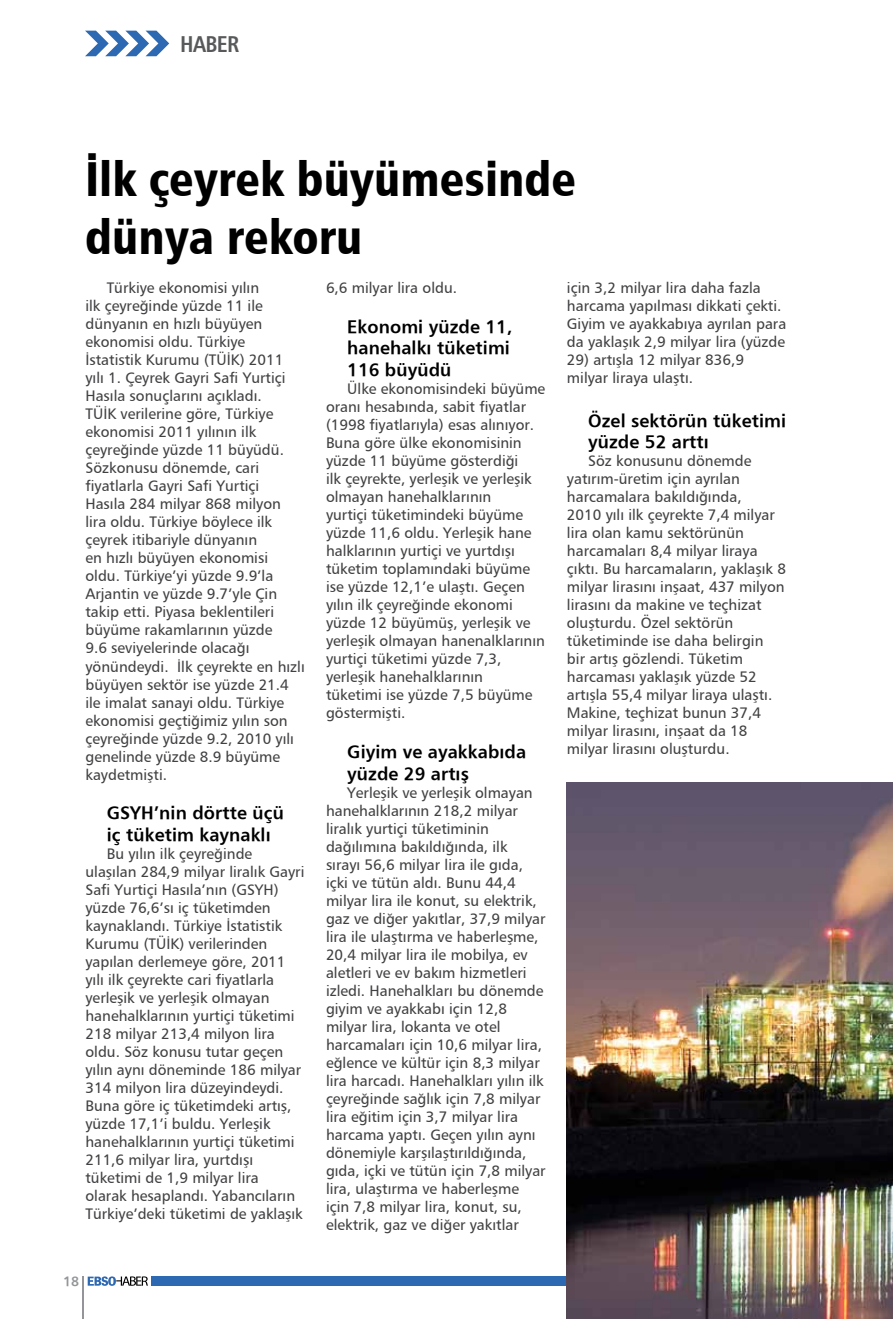
<style>
.page{position:relative;width:893px;height:1319px;background:#fff}
.page>*{position:absolute;margin:0;border:0;box-sizing:border-box;transform-origin:0 0}
.t1{font:900 condensed 48px/57.6px "Frutiger";color:#000}
.t2{font:700 condensed 22.5px "Frutiger";letter-spacing:-.03em;color:#58595b}
.t3{font:700 18px/21.6px "Frutiger";letter-spacing:.005em;color:#000}
.t4{font:15px/18px "Frutiger Roman";color:#414042}
.t5{font:700 13.5px "Frutiger";color:#939598}
</style>
<div class="page">
<svg style="left:88px;top:1276px;width:60px;height:9px"></svg>
<div style="left:151px;top:1276px;width:742px;height:9px;background:#2d68b2"></div>
<hr style="left:83px;top:1276px;width:1px;height:42px;background:#939598">
<svg style="left:85px;top:31px;width:84px;height:25px"></svg>
<img style="left:567px;top:782px;width:326px;height:536px">
<h2 class="t2" style="left:180px;top:30px;width:60px">HABER</h2>
<h1 class="t1" style="left:85px;top:150px;width:493px">İlk çeyrek büyümesinde dünya rekoru</h1>
<p class="t4" style="left:85px;top:279px;width:221px;text-indent:21px">Türkiye ekonomisi yılın<br>ilk çeyreğinde yüzde 11 ile dünyanın en hızlı büyüyen ekonomisi oldu. Türkiye<br>İstatistik Kurumu (TÜİK) 2011 yılı 1. Çeyrek Gayri Safi Yurtiçi<br>Hasıla sonuçlarını açıkladı.<br>TÜİK verilerine göre, Türkiye ekonomisi 2011 yılının ilk çeyreğinde yüzde 11 büyüdü.<br>Sözkonusu dönemde, cari fiyatlarla Gayri Safi Yurtiçi<br>Hasıla 284 milyar 868 milyon lira oldu. Türkiye böylece ilk çeyrek itibariyle dünyanın<br>en hızlı büyüyen ekonomisi oldu. Türkiye’yi yüzde 9.9’la<br>Arjantin ve yüzde 9.7’yle Çin takip etti. Piyasa beklentileri büyüme rakamlarının yüzde<br>9.6 seviyelerinde olacağı yönündeydi. İlk çeyrekte en hızlı büyüyen sektör ise yüzde 21.4 ile imalat sanayi oldu. Türkiye ekonomisi geçtiğimiz yılın son çeyreğinde yüzde 9.2, 2010 yılı genelinde yüzde 8.9 büyüme kaydetmişti.</p>
<p class="t3" style="left:107px;top:801px;width:179px">GSYH’nin dörtte üçü iç tüketim kaynaklı</p>
<p class="t4" style="left:85px;top:844px;width:220px;text-indent:21px">Bu yılın ilk çeyreğinde ulaşılan 284,9 milyar liralık Gayri<br>Safi Yurtiçi Hasıla’nın (GSYH) yüzde 76,6’sı iç tüketimden kaynaklandı. Türkiye İstatistik<br>Kurumu (TÜİK) verilerinden yapılan derlemeye göre, 2011 yılı ilk çeyrekte cari fiyatlarla yerleşik ve yerleşik olmayan hanehalklarının yurtiçi tüketimi<br>218 milyar 213,4 milyon lira oldu. Söz konusu tutar geçen yılın aynı döneminde 186 milyar<br>314 milyon lira düzeyindeydi.<br>Buna göre iç tüketimdeki artış, yüzde 17,1’i buldu. Yerleşik hanehalklarının yurtiçi tüketimi<br>211,6 milyar lira, yurtdışı tüketimi de 1,9 milyar lira<br>olarak hesaplandı. Yabancıların<br>Türkiye’deki tüketimi de yaklaşık</p>
<p class="t5" style="left:63px;top:1272px;width:18px">18</p>
<p class="t4" style="left:326px;top:279px;width:133px">6,6 milyar lira oldu.</p>
<p class="t3" style="left:347px;top:315px;width:167px">Ekonomi yüzde 11, hanehalkı tüketimi<br>116 büyüdü</p>
<p class="t4" style="left:326px;top:379px;width:221px;text-indent:21px">Ülke ekonomisindeki büyüme oranı hesabında, sabit fiyatlar (1998 fiyatlarıyla) esas alınıyor.<br>Buna göre ülke ekonomisinin yüzde 11 büyüme gösterdiği<br>ilk çeyrekte, yerleşik ve yerleşik olmayan hanehalklarının<br>yurtiçi tüketimindeki büyüme yüzde 11,6 oldu. Yerleşik hane halklarının yurtiçi ve yurtdışı tüketim toplamındaki büyüme ise yüzde 12,1’e ulaştı. Geçen yılın ilk çeyreğinde ekonomi yüzde 12 büyümüş, yerleşik ve yerleşik olmayan hanenalklarının yurtiçi tüketimi yüzde 7,3, yerleşik hanehalklarının<br>tüketimi ise yüzde 7,5 büyüme göstermişti.</p>
<p class="t3" style="left:347px;top:740px;width:180px">Giyim ve ayakkabıda yüzde 29 artış</p>
<p class="t4" style="left:326px;top:783px;width:221px;text-indent:21px">Yerleşik ve yerleşik olmayan hanehalklarının 218,2 milyar liralık yurtiçi tüketiminin dağılımına bakıldığında, ilk<br>sırayı 56,6 milyar lira ile gıda, içki ve tütün aldı. Bunu 44,4 milyar lira ile konut, su elektrik, gaz ve diğer yakıtlar, 37,9 milyar lira ile ulaştırma ve haberleşme,<br>20,4 milyar lira ile mobilya, ev aletleri ve ev bakım hizmetleri izledi. Hanehalkları bu dönemde giyim ve ayakkabı için 12,8 milyar lira, lokanta ve otel harcamaları için 10,6 milyar lira, eğlence ve kültür için 8,3 milyar lira harcadı. Hanehalkları yılın ilk çeyreğinde sağlık için 7,8 milyar lira eğitim için 3,7 milyar lira harcama yaptı. Geçen yılın aynı dönemiyle karşılaştırıldığında, gıda, içki ve tütün için 7,8 milyar lira, ulaştırma ve haberleşme için 7,8 milyar lira, konut, su, elektrik, gaz ve diğer yakıtlar</p>
<p class="t4" style="left:567px;top:279px;width:221px">için 3,2 milyar lira daha fazla harcama yapılması dikkati çekti.<br>Giyim ve ayakkabıya ayrılan para da yaklaşık 2,9 milyar lira (yüzde</p>
<p class="t4" style="left:567px;top:351px;width:179px">29) artışla 12 milyar 836,9 milyar liraya ulaştı.</p>
<p class="t3" style="left:588px;top:409px;width:199px">Özel sektörün tüketimi yüzde 52 arttı</p>
<p class="t4" style="left:567px;top:451px;width:221px;text-indent:21px">Söz konusunu dönemde yatırım-üretim için ayrılan harcamalara bakıldığında,<br>2010 yılı ilk çeyrekte 7,4 milyar lira olan kamu sektörünün harcamaları 8,4 milyar liraya çıktı. Bu harcamaların, yaklaşık 8 milyar lirasını inşaat, 437 milyon lirasını da makine ve teçhizat oluşturdu. Özel sektörün tüketiminde ise daha belirgin<br>bir artış gözlendi. Tüketim harcaması yaklaşık yüzde 52 artışla 55,4 milyar liraya ulaştı.<br>Makine, teçhizat bunun 37,4 milyar lirasını, inşaat da 18 milyar lirasını oluşturdu.</p>
</div>
